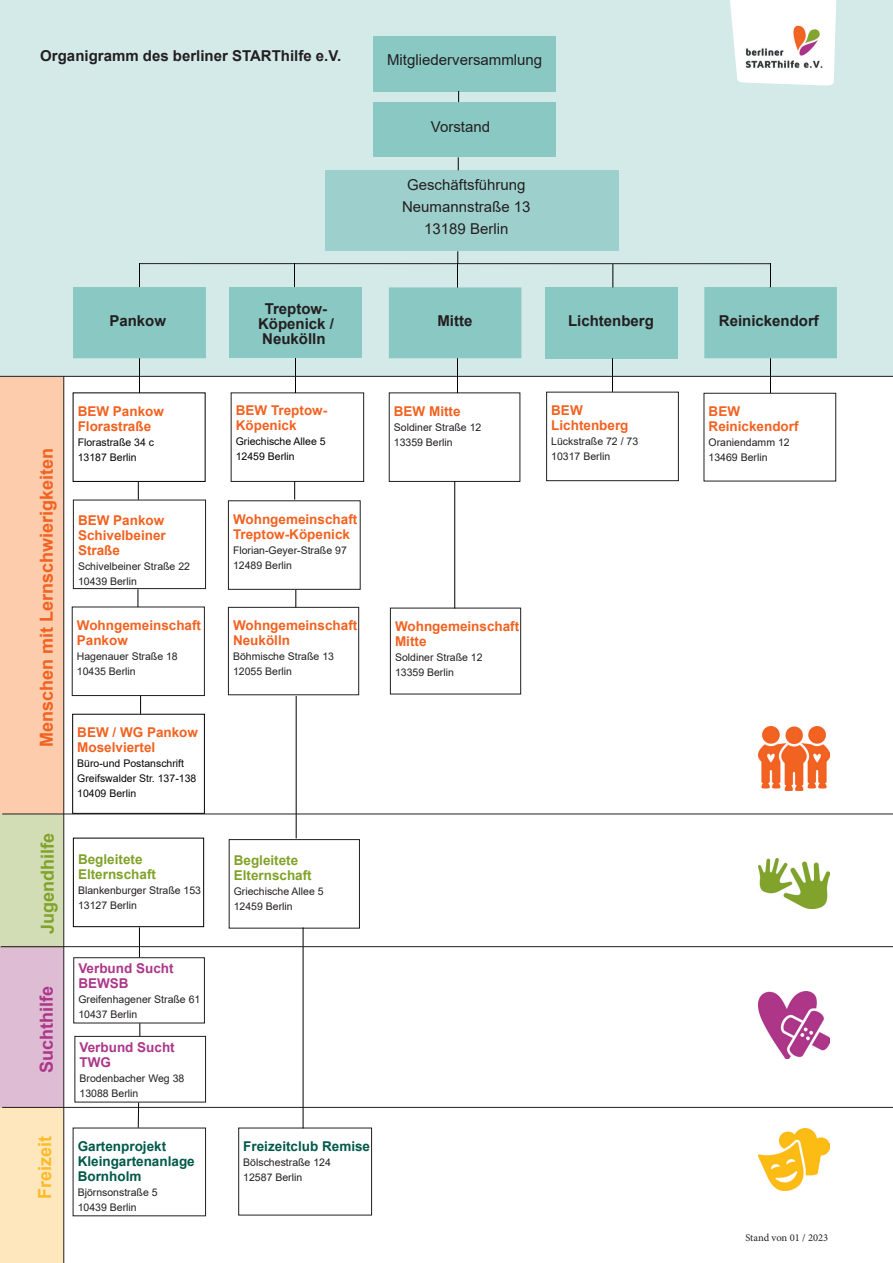
<style>
.page{position:relative;width:893px;height:1263px;background:#fff}
.page>*{position:absolute;margin:0;border:0;box-sizing:border-box;transform-origin:0 0}
.t1{font:700 18px "Arial";color:#f26221}
.t2{font:700 18px "Arial";color:#81a32a}
.t3{font:700 18px "Arial";color:#ac3789}
.t4{font:700 18px "Arial";color:#fdbb27}
.t5{font:700 15px/15px "Arial";color:#231f20;text-align:center}
.t6{font:15px/22.2px "Arial";color:#231f20;text-align:center}
.t7{font:700 13.5px/15px "Arial";color:#f26221}
.t8{font:700 13.5px/15px "Arial";color:#00594b}
.t9{font:700 13.5px/15px "Arial";color:#81a32a}
.t10{font:700 13.5px/15px "Arial";color:#ac3789}
.t11{font:10.5px/15px "Arial";color:#231f20}
.t12{font:10.5px/15px "Arial";color:#040503}
.t13{font:10.5px/15px "Arial";color:#000}
.t14{font:10.5px "Minion Pro";color:#231f20}
</style>
<div class="page">
<div style="left:0;top:1108px;width:64px;height:155px;background:#fee7bd"></div>
<div style="left:0;top:372px;width:64px;height:443px;background:#fcccad"></div>
<div style="left:0;top:814px;width:64px;height:133px;background:#d2ddb5"></div>
<div style="left:0;top:0;width:893px;height:376px;background:#d4eae9"></div>
<div style="left:325px;top:170px;width:294px;height:81px;background:#9dd0cc"></div>
<div style="left:374px;top:102px;width:182px;height:55px;background:#89c8c3"></div>
<hr style="left:139px;top:263px;width:632px;height:1px;background:#231f20">
<div style="left:73px;top:392px;width:133px;height:90px;border:1px solid #000"></div>
<div style="left:73px;top:500px;width:133px;height:89px;border:1px solid #231f20"></div>
<div style="left:72px;top:607px;width:133px;height:89px;border:1px solid #231f20"></div>
<div style="left:73px;top:838px;width:131px;height:89px;border:1px solid #000"></div>
<div style="left:73px;top:957px;width:132px;height:66px;border:1px solid #231f20"></div>
<div style="left:231px;top:392px;width:133px;height:90px;border:1px solid #231f20"></div>
<div style="left:228px;top:500px;width:133px;height:90px;border:1px solid #231f20"></div>
<div style="left:229px;top:839px;width:131px;height:89px;border:1px solid #231f20"></div>
<div style="left:238px;top:1128px;width:134px;height:87px;border:1px solid #231f20"></div>
<div style="left:389px;top:392px;width:131px;height:90px;border:1px solid #231f20"></div>
<div style="left:390px;top:608px;width:131px;height:86px;border:1px solid #231f20"></div>
<div style="left:546px;top:392px;width:133px;height:89px;border:1px solid #231f20"></div>
<svg style="left:294px;top:264px;width:1px;height:23px"></svg>
<div style="left:0;top:948px;width:64px;height:160px;background:#debcd4"></div>
<hr style="left:0;top:947px;width:64px;height:1px;background:#c4adaa">
<div style="left:40px;top:986px;width:13px;height:86px;background:#debcd4"></div>
<div style="left:373px;top:36px;width:183px;height:55px;background:#89c8c3"></div>
<hr style="left:139px;top:358px;width:1px;height:35px;background:#000">
<hr style="left:770px;top:358px;width:1px;height:36px;background:#000">
<hr style="left:295px;top:358px;width:1px;height:35px;background:#000">
<svg style="left:138px;top:482px;width:1px;height:18px"></svg>
<svg style="left:138px;top:589px;width:1px;height:18px"></svg>
<hr style="left:139px;top:927px;width:1px;height:30px;background:#000">
<svg style="left:138px;top:1102px;width:1px;height:26px"></svg>
<hr style="left:303px;top:927px;width:1px;height:201px;background:#000">
<hr style="left:458px;top:358px;width:1px;height:35px;background:#000">
<svg style="left:458px;top:157px;width:1px;height:13px"></svg>
<div style="left:545px;top:287px;width:133px;height:71px;background:#89c8c3"></div>
<svg style="left:389px;top:251px;width:132px;height:107px"></svg>
<svg style="left:704px;top:263px;width:133px;height:95px"></svg>
<div style="left:229px;top:287px;width:132px;height:71px;background:#89c8c3"></div>
<svg style="left:612px;top:264px;width:1px;height:23px"></svg>
<div style="left:704px;top:393px;width:132px;height:88px;border:1px solid #231f20"></div>
<div style="left:228px;top:607px;width:131px;height:88px;border:1px solid #231f20"></div>
<hr style="left:296px;top:696px;width:1px;height:142px;background:#000">
<hr style="left:454px;top:481px;width:1px;height:127px;background:#000">
<svg style="left:295px;top:590px;width:1px;height:17px"></svg>
<hr style="left:612px;top:358px;width:1px;height:34px;background:#000">
<svg style="left:294px;top:481px;width:1px;height:19px"></svg>
<img style="left:759px;top:859px;width:71px;height:50px">
<img style="left:759px;top:991px;width:71px;height:68px">
<img style="left:759px;top:727px;width:71px;height:63px">
<div style="left:72px;top:714px;width:133px;height:100px;border:1px solid #000"></div>
<div style="left:74px;top:1036px;width:132px;height:66px;border:1px solid #231f20"></div>
<svg style="left:139px;top:1023px;width:1px;height:13px"></svg>
<svg style="left:140px;top:696px;width:1px;height:18px"></svg>
<img style="left:759px;top:1129px;width:71px;height:61px">
<svg style="left:730px;top:0;width:107px;height:86px;background:#f8fbfb"></svg>
<img style="left:741px;top:18px;width:88px;height:51px">
<hr style="left:1px;top:946px;width:892px;height:1px;background:#231f20">
<hr style="left:2px;top:1107px;width:891px;height:1px;background:#231f20">
<hr style="left:2px;top:814px;width:891px;height:1px;background:#231f20">
<hr style="left:0;top:376px;width:893px;height:1px;background:#231f20">
<hr style="left:64px;top:376px;width:1px;height:887px;background:#231f20">
<svg style="left:73px;top:263px;width:133px;height:95px"></svg>
<h2 class="t5" style="left:40px;top:48px;width:302px">Organigramm des berliner STARThilfe e.V.</h2>
<h2 class="t6" style="left:387px;top:48px;width:157px">Mitgliederversammlung</h2>
<h2 class="t6" style="left:431px;top:116px;width:61px">Vorstand</h2>
<h2 class="t6" style="left:402px;top:173px;width:130px">Geschäftsführung<br>Neumannstraße 13<br>13189 Berlin</h2>
<h2 class="t5" style="left:109px;top:314px;width:58px">Pankow</h2>
<h1 class="t1" style="left:34px;top:747px;width:301px;rotate:-90deg">Menschen mit Lernschwierigkeiten</h1>
<h1 class="t2" style="left:35px;top:933px;width:103px;rotate:-90deg">Jugendhilfe</h1>
<h1 class="t3" style="left:34px;top:1073px;width:89px;rotate:-90deg">Suchthilfe</h1>
<h1 class="t4" style="left:32px;top:1199px;width:65px;rotate:-90deg">Freizeit</h1>
<p class="t7" style="left:78px;top:404px;width:88px">BEW Pankow<br>Florastraße</p>
<p class="t12" style="left:78px;top:435px;width:78px">Florastraße 34 c<br>13187 Berlin</p>
<p class="t7" style="left:78px;top:513px;width:89px;text-align:justify">BEW Pankow Schivelbeiner Straße</p>
<p class="t11" style="left:78px;top:559px;width:114px">Schivelbeiner Straße 22<br>10439 Berlin</p>
<p class="t7" style="left:77px;top:618px;width:126px">Wohngemeinschaft<br>Pankow</p>
<p class="t11" style="left:77px;top:649px;width:102px">Hagenauer Straße 18<br>10435 Berlin</p>
<p class="t7" style="left:77px;top:725px;width:122px">BEW / WG Pankow<br>Moselviertel</p>
<p class="t12" style="left:77px;top:756px;width:121px">Büro-und Postanschrift<br>Greifswalder Str. 137-138<br>10409 Berlin</p>
<p class="t9" style="left:78px;top:852px;width:80px">Begleitete<br>Elternschaft</p>
<p class="t11" style="left:78px;top:883px;width:125px">Blankenburger Straße 153<br>13127 Berlin</p>
<p class="t10" style="left:78px;top:961px;width:97px">Verbund Sucht<br>BEWSB</p>
<p class="t11" style="left:78px;top:992px;width:123px">Greifenhagener Straße 61<br>10437 Berlin</p>
<p class="t10" style="left:79px;top:1040px;width:97px">Verbund Sucht<br>TWG</p>
<p class="t11" style="left:79px;top:1070px;width:106px">Brodenbacher Weg 38<br>13088 Berlin</p>
<p class="t8" style="left:78px;top:1139px;width:119px">Gartenprojekt<br>Kleingartenanlage<br>Bornholm</p>
<p class="t11" style="left:78px;top:1185px;width:81px">Björnsonstraße 5<br>10439 Berlin</p>
<h2 class="t5" style="left:258px;top:302px;width:77px">Treptow-<br>Köpenick /<br>Neukölln</h2>
<h2 class="t5" style="left:437px;top:313px;width:36px">Mitte</h2>
<h2 class="t5" style="left:568px;top:313px;width:87px">Lichtenberg</h2>
<h2 class="t5" style="left:719px;top:314px;width:102px">Reinickendorf</h2>
<p class="t7" style="left:236px;top:403px;width:93px">BEW Treptow-<br>Köpenick</p>
<p class="t13" style="left:236px;top:434px;width:91px">Griechische Allee 5<br>12459 Berlin</p>
<p class="t7" style="left:233px;top:512px;width:126px">Wohngemeinschaft<br>Treptow-Köpenick</p>
<p class="t11" style="left:233px;top:542px;width:115px">Florian-Geyer-Straße 97<br>12489 Berlin</p>
<p class="t7" style="left:233px;top:618px;width:126px">Wohngemeinschaft<br>Neukölln</p>
<p class="t11" style="left:233px;top:649px;width:102px">Böhmische Straße 13<br>12055 Berlin</p>
<p class="t7" style="left:394px;top:404px;width:68px">BEW Mitte</p>
<p class="t11" style="left:394px;top:420px;width:89px">Soldiner Straße 12<br>13359 Berlin</p>
<p class="t7" style="left:551px;top:403px;width:79px">BEW<br>Lichtenberg</p>
<p class="t11" style="left:551px;top:434px;width:88px">Lückstraße 72 / 73<br>10317 Berlin</p>
<p class="t7" style="left:395px;top:619px;width:126px">Wohngemeinschaft<br>Mitte</p>
<p class="t11" style="left:395px;top:650px;width:89px">Soldiner Straße 12<br>13359 Berlin</p>
<p class="t7" style="left:709px;top:404px;width:92px">BEW<br>Reinickendorf</p>
<p class="t11" style="left:709px;top:435px;width:83px">Oraniendamm 12<br>13469 Berlin</p>
<p class="t9" style="left:234px;top:853px;width:80px">Begleitete<br>Elternschaft</p>
<p class="t11" style="left:234px;top:883px;width:91px">Griechische Allee 5<br>12459 Berlin</p>
<p class="t8" style="left:243px;top:1139px;width:128px">Freizeitclub Remise</p>
<p class="t11" style="left:243px;top:1155px;width:89px">Bölschestraße 124<br>12587 Berlin</p>
<p class="t14" style="left:745px;top:1231px;width:84px">Stand von 01 / 2023</p>
</div>
